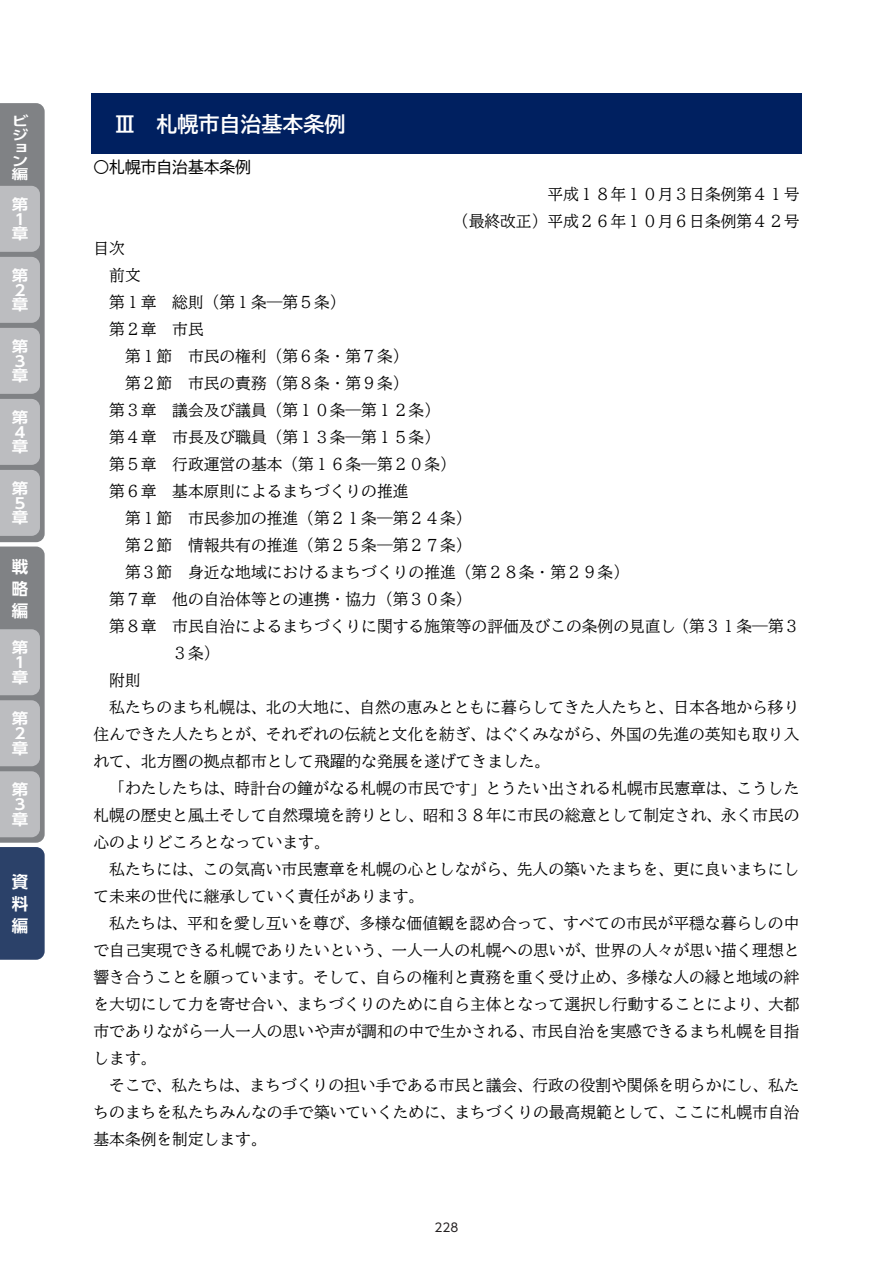
<style>
.page{position:relative;width:893px;height:1263px;background:#fff}
.page>*{position:absolute;margin:0;border:0;box-sizing:border-box;transform-origin:0 0}
.t1{font:21px "BIZ UD Gothic Bold";color:#fff}
.t2{font:700 16.5px/22px "UD Shin Go Pro De";color:#fff;text-align:justify}
.t3{font:15.75px/27px "BIZ UD Mincho Medium";color:#000;text-align:right}
.t4{font:15.75px "BIZ UDP Gothic";color:#000}
.t5{font:700 14.85px/14.9px "UD Shin Go Pro De";color:#fff;scale:1.11 1}
.t6{font:700 13.2px/13.2px "UD Shin Go Pro De";color:#fff;scale:1.25 1}
.t7{font:12px "UD Shin Go Pro";color:#231f20}
</style>
<div class="page">
<div style="left:91px;top:94px;width:711px;height:60px;background:#002060"></div>
<svg style="left:0;top:103px;width:45px;height:857px;background:#9a9ea6"></svg>
<p class="t6" style="left:12px;top:114px;width:15px">ビジョン編</p>
<p class="t5" style="left:12px;top:196px;width:16px">第<br>１章</p>
<p class="t5" style="left:12px;top:267px;width:16px">第<br>２章</p>
<p class="t5" style="left:12px;top:338px;width:16px">第<br>３章</p>
<p class="t5" style="left:12px;top:409px;width:16px">第<br>４章</p>
<p class="t5" style="left:12px;top:480px;width:16px">第<br>５章</p>
<p class="t2" style="left:12px;top:555px;width:18px">戦略編</p>
<p class="t5" style="left:12px;top:639px;width:16px">第<br>１章</p>
<p class="t5" style="left:12px;top:710px;width:16px">第<br>２章</p>
<p class="t5" style="left:12px;top:781px;width:16px">第<br>３章</p>
<p class="t2" style="left:12px;top:870px;width:18px">資料編</p>
<h1 class="t1" style="left:114px;top:113px;width:232px">Ⅲ 札幌市自治基本条例</h1>
<p class="t4" style="left:94px;top:159px;width:159px">○札幌市自治基本条例</p>
<p class="t3" style="left:453px;top:181px;width:348px">平成１８年１０月３日条例第４１号<br>（最終改正）平成２６年１０月６日条例第４２号</p>
<p class="t3" style="left:109px;top:235px;width:238px;text-align:left;text-indent:-16px">目次<br>前文<br>第１章 総則（第１条―第５条）第２章 市民</p>
<p class="t3" style="left:125px;top:343px;width:285px">第１節 市民の権利（第６条・第７条）</p>
<p class="t3" style="left:125px;top:370px;width:285px">第２節 市民の責務（第８条・第９条）</p>
<p class="t3" style="left:109px;top:397px;width:332px">第３章 議会及び議員（第１０条―第１２条）</p>
<p class="t3" style="left:109px;top:424px;width:332px">第４章 市長及び職員（第１３条―第１５条）</p>
<p class="t3" style="left:109px;top:451px;width:348px">第５章 行政運営の基本（第１６条―第２０条）</p>
<p class="t3" style="left:109px;top:478px;width:301px">第６章 基本原則によるまちづくりの推進</p>
<p class="t3" style="left:125px;top:505px;width:348px">第１節 市民参加の推進（第２１条―第２４条）</p>
<p class="t3" style="left:125px;top:532px;width:348px">第２節 情報共有の推進（第２５条―第２７条）</p>
<p class="t3" style="left:125px;top:559px;width:506px">第３節 身近な地域におけるまちづくりの推進（第２８条・第２９条）</p>
<p class="t3" style="left:109px;top:586px;width:364px">第７章 他の自治体等との連携・協力（第３０条）</p>
<p class="t3" style="left:109px;top:613px;width:692px">第８章 市民自治によるまちづくりに関する施策等の評価及びこの条例の見直し（第３１条―第３</p>
<p class="t3" style="left:172px;top:640px;width:49px">３条）</p>
<p class="t3" style="left:109px;top:667px;width:33px">附則</p>
<p class="t3" style="left:109px;top:694px;width:692px">私たちのまち札幌は、北の大地に、自然の恵みとともに暮らしてきた人たちと、日本各地から移り</p>
<p class="t3" style="left:94px;top:721px;width:707px">住んできた人たちとが、それぞれの伝統と文化を紡ぎ、はぐくみながら、外国の先進の英知も取り入</p>
<p class="t3" style="left:94px;top:748px;width:458px">れて、北方圏の拠点都市として飛躍的な発展を遂げてきました。</p>
<p class="t3" style="left:109px;top:775px;width:692px">「わたしたちは、時計台の鐘がなる札幌の市民です」とうたい出される札幌市民憲章は、こうした</p>
<p class="t3" style="left:94px;top:802px;width:707px">札幌の歴史と風土そして自然環境を誇りとし、昭和３８年に市民の総意として制定され、永く市民の</p>
<p class="t3" style="left:94px;top:829px;width:238px">心のよりどころとなっています。</p>
<p class="t3" style="left:109px;top:856px;width:692px">私たちには、この気高い市民憲章を札幌の心としながら、先人の築いたまちを、更に良いまちにし</p>
<p class="t3" style="left:94px;top:883px;width:332px">て未来の世代に継承していく責任があります。</p>
<p class="t3" style="left:109px;top:910px;width:692px">私たちは、平和を愛し互いを尊び、多様な価値観を認め合って、すべての市民が平穏な暮らしの中</p>
<p class="t3" style="left:94px;top:937px;width:707px">で自己実現できる札幌でありたいという、一人一人の札幌への思いが、世界の人々が思い描く理想と</p>
<p class="t3" style="left:94px;top:964px;width:707px">響き合うことを願っています。そして、自らの権利と責務を重く受け止め、多様な人の縁と地域の絆</p>
<p class="t3" style="left:94px;top:991px;width:707px">を大切にして力を寄せ合い、まちづくりのために自ら主体となって選択し行動することにより、大都</p>
<p class="t3" style="left:94px;top:1018px;width:707px">市でありながら一人一人の思いや声が調和の中で生かされる、市民自治を実感できるまち札幌を目指</p>
<p class="t3" style="left:94px;top:1045px;width:65px">します。</p>
<p class="t3" style="left:109px;top:1072px;width:692px">そこで、私たちは、まちづくりの担い手である市民と議会、行政の役割や関係を明らかにし、私た</p>
<p class="t3" style="left:94px;top:1099px;width:707px">ちのまちを私たちみんなの手で築いていくために、まちづくりの最高規範として、ここに札幌市自治</p>
<p class="t3" style="left:94px;top:1126px;width:175px">基本条例を制定します。</p>
<p class="t7" style="left:435px;top:1218px;width:25px">228</p>
</div>
